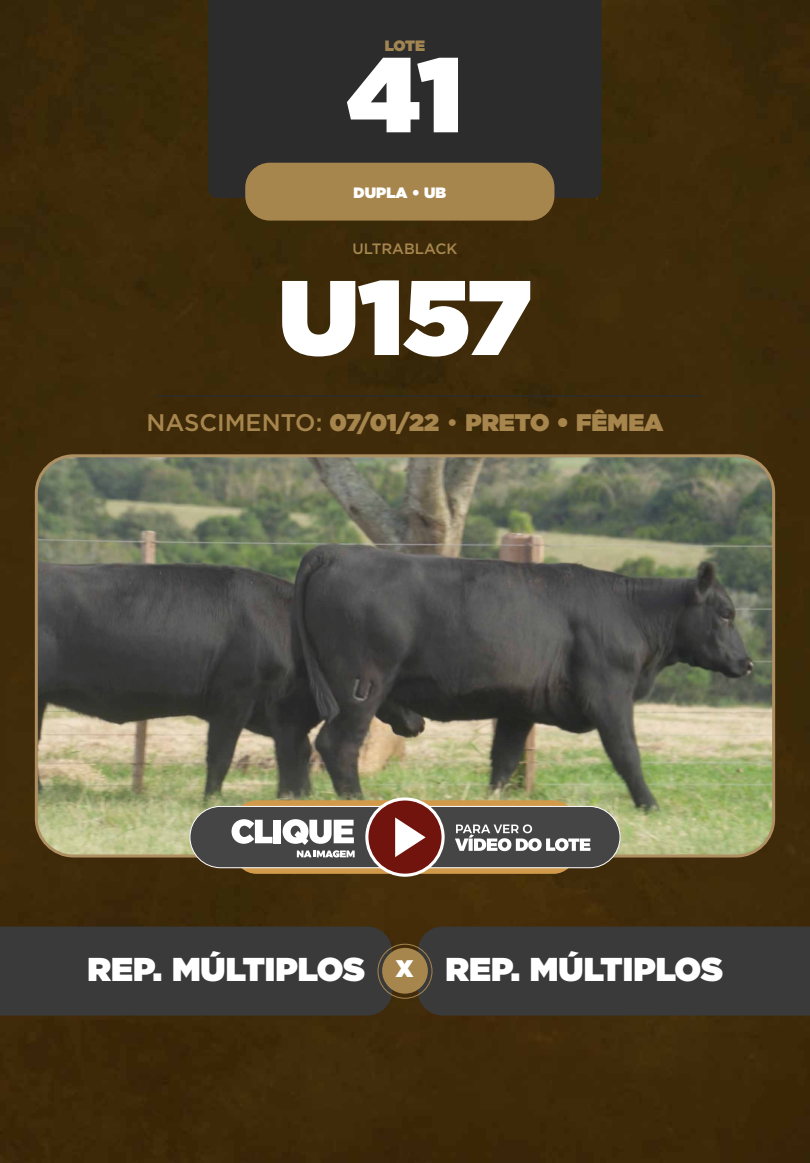
<style>
.page{position:relative;width:810px;height:1163px;background:#fff}
.page>*{position:absolute;margin:0;border:0;box-sizing:border-box;transform-origin:0 0}
.t1{font:900 105.75px "Gotham";letter-spacing:-.01em;color:#fff}
.t2{font:900 33px "Gotham";color:#fff}
.t3{font:900 24px "Gotham";color:#a7864e}
.t4{font:500 15px "Gotham";color:#a7864e}
.t5{font:900 15px "Gotham";color:#fff}
.t6{font:900 15px "Gotham";color:#a18552}
.s1{font-weight:500}
.s2{font-size:24px}
</style>
<div class="page">
<div style="left:0;top:0;width:810px;height:1162px;background:#3f2b0a"></div>
<div style="left:208px;top:0;width:394px;height:198px;background:#2c2c2c"></div>
<img style="left:36px;top:456px;width:738px;height:400px">
<div style="left:35px;top:454px;width:740px;height:403px;border:3px solid #ae9062;border-radius:37px"></div>
<div style="left:245px;top:163px;width:309px;height:58px;background:#a7864e;border-radius:25px"></div>
<hr style="left:158px;top:395px;width:544px;height:2px;background:#2c2c2c">
<div style="left:418px;top:926px;width:392px;height:89px;background:#3a3a3a"></div>
<div style="left:0;top:926px;width:392px;height:89px;background:#3a3a3a"></div>
<div style="left:382px;top:947px;width:46px;height:46px;background:#a7864e;border-radius:50%"></div>
<div style="left:378px;top:943px;width:54px;height:55px;border:1px solid #a7864e;border-radius:50%"></div>
<svg style="left:234px;top:800px;width:342px;height:73px;background:#d19e53"></svg>
<div style="left:190px;top:806px;width:430px;height:61px;background:#454545;border-radius:31px"></div>
<div style="left:190px;top:806px;width:430px;height:62px;border:1px solid #fff;border-radius:31px"></div>
<div style="left:367px;top:799px;width:76px;height:76px;background:#70140d;border-radius:50%"></div>
<svg style="left:395px;top:817px;width:31px;height:40px"></svg>
<div style="left:365px;top:797px;width:80px;height:79px;border:3px solid #fff;border-radius:50%"></div>
<svg style="left:232px;top:819px;width:40px;height:24px"></svg>
<div style="left:274px;top:819px;width:7px;height:24px;background:#fff"></div>
<svg style="left:283px;top:819px;width:72px;height:38px"></svg>
<svg style="left:455px;top:824px;width:135px;height:27px"></svg>
<p class="t6" style="left:385px;top:35px;width:42px">LOTE</p>
<h1 class="t1" style="left:347px;top:19px;width:117px">41</h1>
<p class="t5" style="left:354px;top:181px;width:94px">DUPLA • UB</p>
<p class="t4" style="left:353px;top:239px;width:106px">ULTRABLACK</p>
<h1 class="t1" style="left:279px;top:242px;width:254px">U157</h1>
<p class="t3" style="left:146px;top:405px;width:519px"><span class="s1">NASCIMENTO:</span> 07/01/22 <span class="s1">•</span> PRETO • FÊMEA</p>
<h2 class="t2" style="left:88px;top:945px;width:637px">REP. MÚLTIPLOS <span class="s2">X</span> REP. MÚLTIPLOS</h2>
</div>
